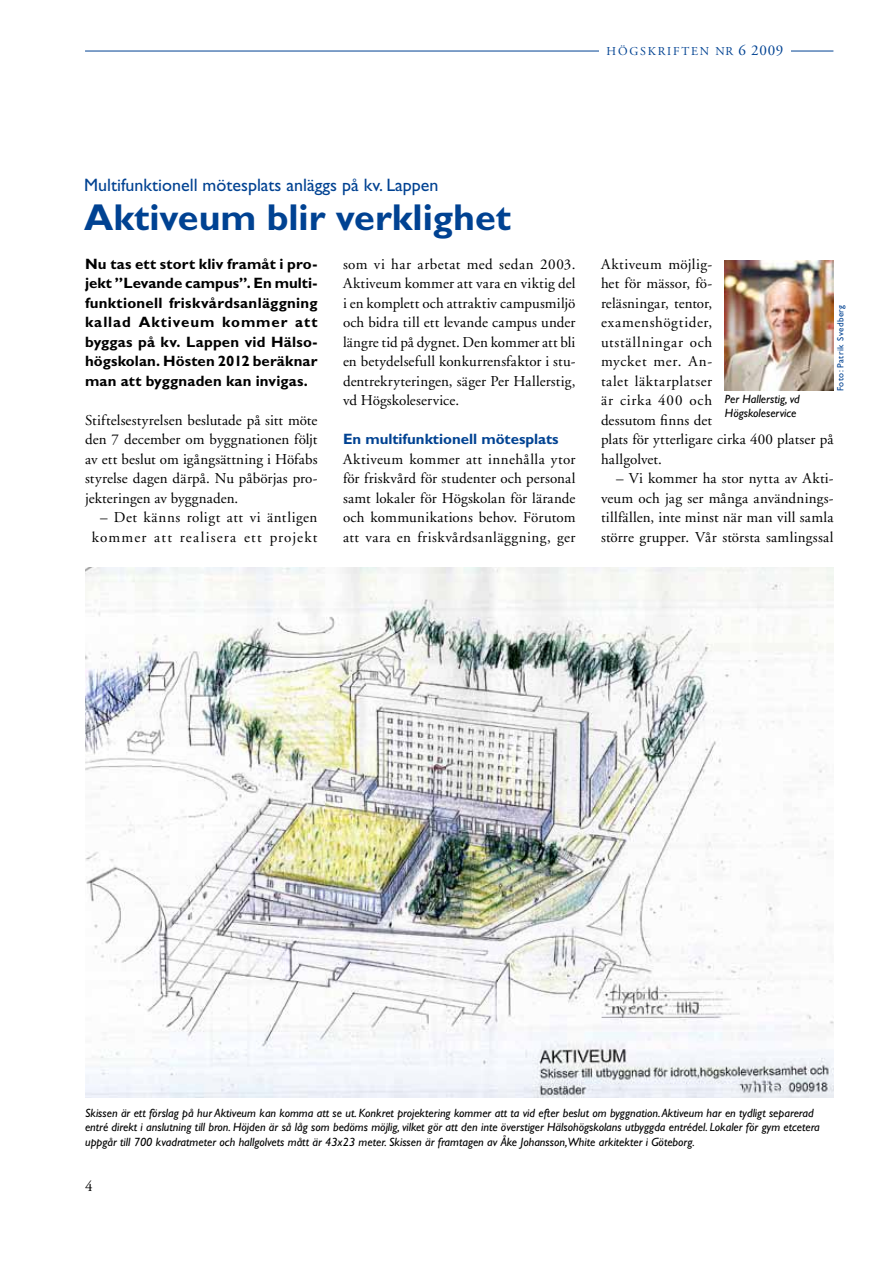
<style>
.page{position:relative;width:893px;height:1263px;background:#fff}
.page>*{position:absolute;margin:0;border:0;box-sizing:border-box;transform-origin:0 0}
.t1{font:700 37.5px "Gill Sans";color:#004292}
.t2{font:18px "Gill Sans";color:#004292}
.t3{font:15px/19.5px "Adobe Garamond";letter-spacing:.02em;color:#000;text-align:justify}
.t4{font:700 15px/19.5px "Gill Sans";letter-spacing:.01em;color:#000;text-align:justify}
.t5{font:15px/19.5px "Adobe Garamond";letter-spacing:.06em;color:#000;text-align:center}
.t6{font:700 15px "Gill Sans";color:#004292}
.t7{font:italic 12px/14.4px "Gill Sans";color:#000}
.t8{font:12px "Adobe Garamond";letter-spacing:.15em;color:#004292}
.t9{font:9px "Gill Sans";letter-spacing:.05em;color:#004292}
.s1{font-size:15px}
</style>
<div class="page">
<hr style="left:85px;top:51px;width:748px;height:1px;background:#004292">
<div style="left:599px;top:44px;width:192px;height:20px;background:#fff"></div>
<img style="left:85px;top:567px;width:748px;height:530px">
<img style="left:725px;top:261px;width:108px;height:129px">
<p class="t8" style="left:607px;top:44px;width:178px">HÖGSKRIFTEN NR <span class="s1">6 2009</span></p>
<p class="t2" style="left:84px;top:174px;width:356px">Multifunktionell mötesplats anläggs på kv. Lappen</p>
<h1 class="t1" style="left:84px;top:195px;width:428px">Aktiveum blir verklighet</h1>
<p class="t4" style="left:85px;top:254px;width:234px">Nu tas ett stort kliv framåt i pro&shy;jekt ”Levande campus”. En multi&shy;funktionell friskvårdsanläggning kallad Aktiveum kommer att byggas på kv. Lappen vid Hälso&shy;högskolan. Hösten 2012 beräknar man att byggnaden kan invigas.</p>
<p class="t3" style="left:85px;top:410px;width:234px">Stiftelsestyrelsen beslutade på sitt möte den 7 december om byggnationen följt av ett beslut om igångsättning i Höfabs styrelse dagen därpå. Nu påbörjas pro&shy;jekteringen av byggnaden.</p>
<p class="t5" style="left:92px;top:508px;width:227px">– Det känns roligt att vi äntligen kommer att realisera ett projekt</p>
<p class="t3" style="left:343px;top:254px;width:234px">som vi har arbetat med sedan 2003.<br>Aktiveum kommer att vara en viktig del i en komplett och attraktiv campusmiljö och bidra till ett levande campus under längre tid på dygnet. Den kommer att bli en betydelsefull konkurrensfaktor i stu&shy;dentrekryteringen, säger Per Hallerstig, vd Högskoleservice.</p>
<p class="t6" style="left:343px;top:430px;width:217px">En multifunktionell mötesplats</p>
<p class="t3" style="left:343px;top:449px;width:234px">Aktiveum kommer att innehålla ytor för friskvård för studenter och personal samt lokaler för Högskolan för lärande och kommunikations behov. Förutom att vara en friskvårdsanläggning, ger</p>
<p class="t3" style="left:601px;top:254px;width:234px;text-align:left">Aktiveum möjlig-<br>het för mässor, fö-<br>reläsningar, tentor,<br>examenshögtider,<br>utställningar och<br>mycket mer. An-<br>talet läktarplatser<br>är cirka 400 och<br>dessutom finns det<br>plats för ytterligare cirka 400 platser på hallgolvet.</p>
<p class="t3" style="left:601px;top:469px;width:234px;text-indent:15px">– Vi kommer ha stor nytta av Akti&shy;veum och jag ser många användnings&shy;tillfällen, inte minst när man vill samla större grupper. Vår största samlingssal</p>
<p class="t9" style="left:835px;top:391px;width:88px;rotate:-90deg">Foto: Patrik Svedberg</p>
<p class="t7" style="left:725px;top:391px;width:76px">Per Hallerstig, vd<br>Högskoleservice</p>
<p class="t7" style="left:85px;top:1105px;width:736px">Skissen är ett förslag på hur Aktiveum kan komma att se ut. Konkret projektering kommer att ta vid efter beslut om byggnation. Aktiveum har en tydligt separerad entré direkt i anslutning till bron. Höjden är så låg som bedöms möjlig, vilket gör att den inte överstiger Hälsohögskolans utbyggda entrédel. Lokaler för gym etcetera uppgår till 700 kvadratmeter och hallgolvets mått är 43x23 meter. Skissen är framtagen av Åke Johansson,White arkitekter i Göteborg.</p>
<p class="t3" style="left:85px;top:1177px;width:9px">4</p>
</div>
